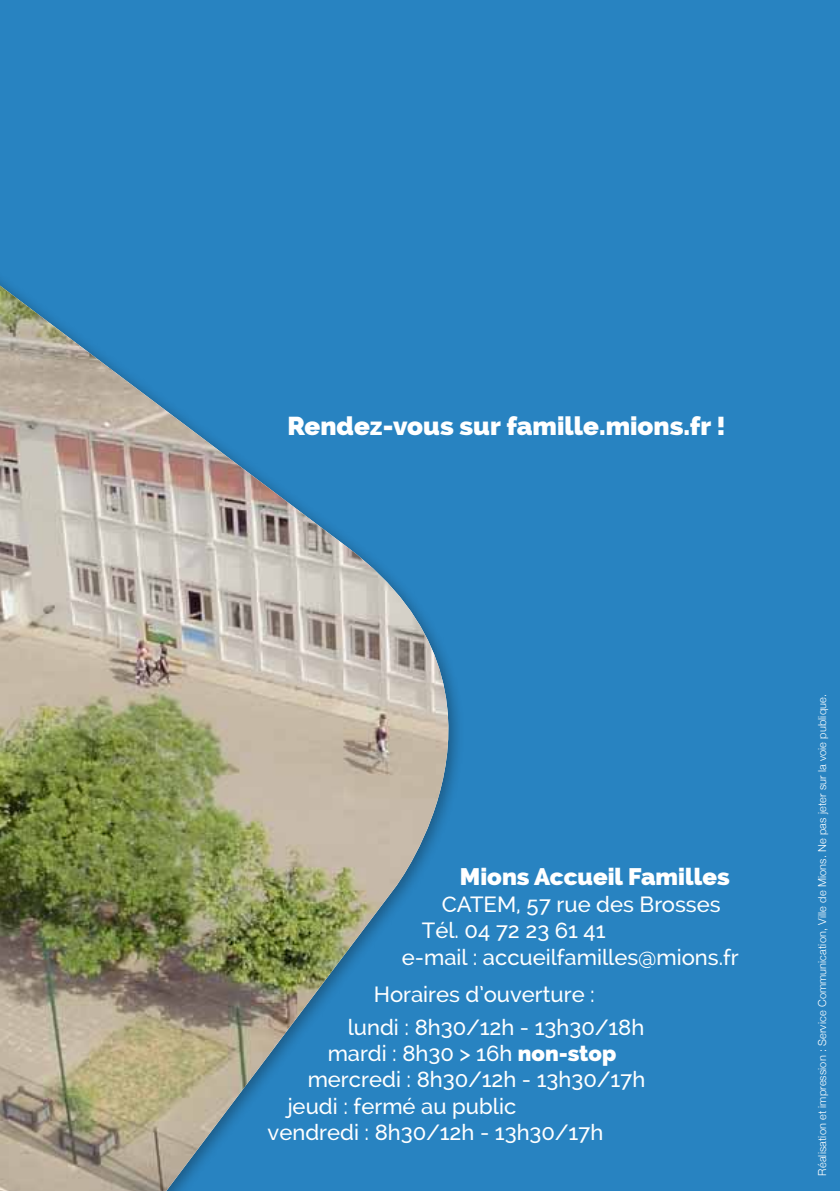
<style>
.page{position:relative;width:840px;height:1191px;background:#fff}
.page>*{position:absolute;margin:0;border:0;box-sizing:border-box;transform-origin:0 0}
.t1{font:800 26px "Raleway";color:#fff}
.t2{font:800 24px "Raleway";color:#fff}
.t3{font:500 22px/32px "Raleway";color:#fff}
.t4{font:300 11px "Helvetica Neue";letter-spacing:.01em;color:#fff}
.s1{font-weight:800}
</style>
<div class="page">
<div style="left:0;top:0;width:839px;height:1191px;background:#2883c1"></div>
<img style="left:0;top:285px;width:458px;height:906px">
<p class="t1" style="left:287px;top:410px;width:439px">Rendez-vous sur famille.mions.fr !</p>
<p class="t2" style="left:459px;top:863px;width:271px">Mions Accueil Familles</p>
<p class="t3" style="left:441px;top:888px;width:280px">CATEM, 57 rue des Brosses</p>
<p class="t3" style="left:421px;top:914px;width:185px">Tél. 04 72 23 61 41</p>
<p class="t3" style="left:401px;top:941px;width:338px">e-mail : accueilfamilles@mions.fr</p>
<p class="t3" style="left:347px;top:978px;width:298px;text-indent:26px">Horaires d’ouverture : lundi : 8h30/12h - 13h30/18h</p>
<p class="t3" style="left:327px;top:1037px;width:290px">mardi : 8h30 &gt; 16h <span class="s1">non-stop</span></p>
<p class="t3" style="left:307px;top:1063px;width:339px">mercredi : 8h30/12h - 13h30/17h</p>
<p class="t3" style="left:287px;top:1090px;width:230px">jeudi : fermé au public</p>
<p class="t3" style="left:267px;top:1116px;width:337px">vendredi : 8h30/12h - 13h30/17h</p>
<p class="t4" style="left:812px;top:1175px;width:483px;rotate:-90deg">Réalisation et impression : Service Communication, Ville de Mions. Ne pas jeter sur la voie publique.</p>
</div>
